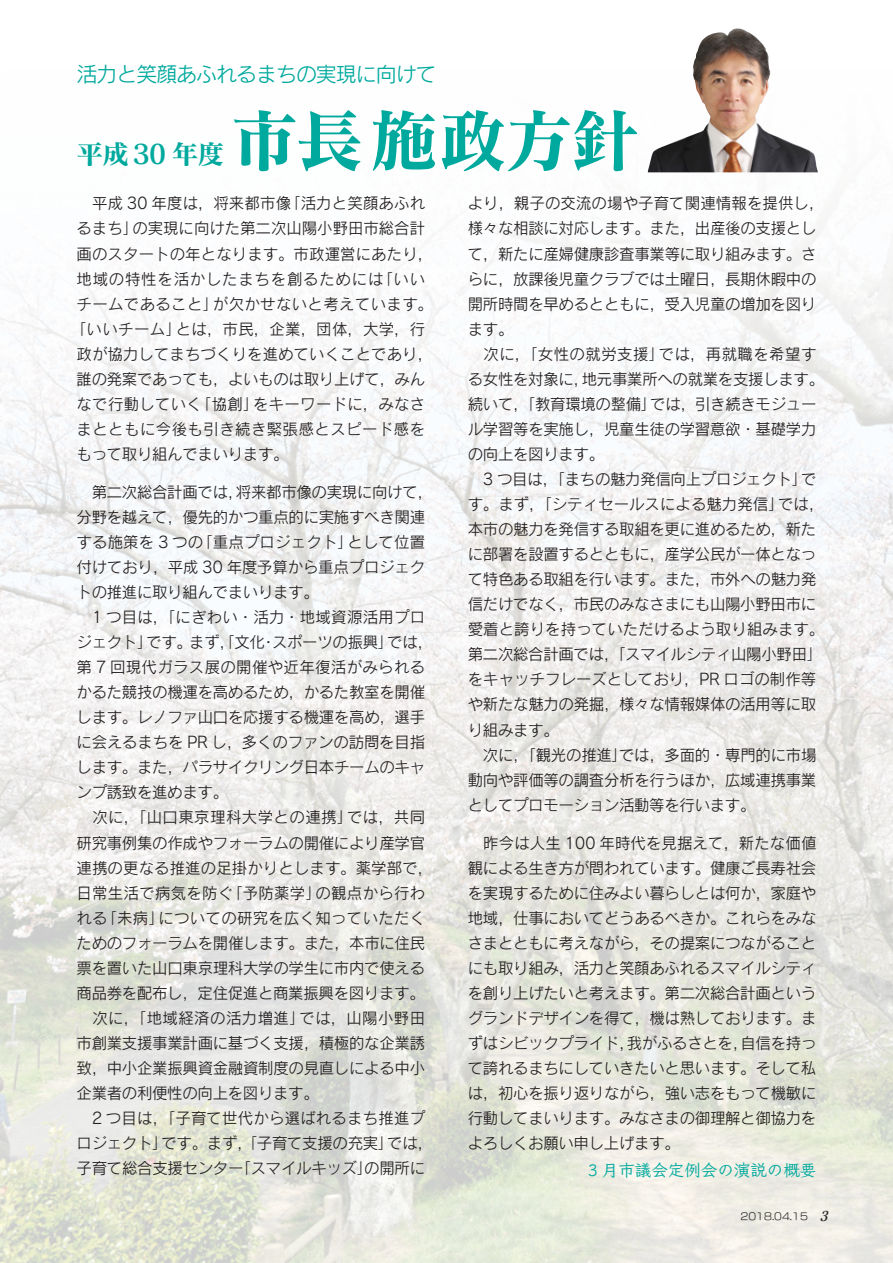
<style>
.page{position:relative;width:893px;height:1263px;background:#fff}
.page>*{position:absolute;margin:0;border:0;box-sizing:border-box;transform-origin:0 0}
.t1{font:69px "Matisse Pro N B";letter-spacing:-.04em;color:#00a99d}
.t2{font:27px "Matisse Pro N B";color:#00a99d}
.t3{font:21px "Rodin Pro M";letter-spacing:-.05em;color:#00a99d}
.t4{font:16.5px "Klee Pro DB";color:#00a99d}
.t5{font:15.75px/25px "Rodin Pro M";letter-spacing:-.02em;color:#231f20}
.t6{font:15.75px "Rodin Pro M";letter-spacing:.005em;color:#231f20}
.t7{font:15.75px "Rodin Pro M";letter-spacing:.025em;color:#231f20}
.t8{font:15.75px "Rodin Pro M";letter-spacing:.01em;color:#231f20}
.t9{font:15.75px "Rodin Pro M";color:#231f20}
.t10{font:15.75px "Rodin Pro M";letter-spacing:.02em;color:#231f20}
.t11{font:15.75px "Rodin Pro M";letter-spacing:.05em;color:#231f20}
.t12{font:15.75px "Rodin Pro M";letter-spacing:.03em;color:#231f20}
.t13{font:9.75px "New Rodin Pro M";color:#231f20}
.s1{font-family:"Matisse Eleganto Pro B";font-style:italic;font-size:13.5px}
</style>
<div class="page">
<img style="left:0;top:171px;width:893px;height:1092px">
<img style="left:648px;top:28px;width:170px;height:144px">
<p class="t3" style="left:77px;top:61px;width:362px">活力と笑顔あふれるまちの実現に向けて</p>
<p class="t2" style="left:77px;top:136px;width:150px">平成 30 年度</p>
<p class="t1" style="left:230px;top:96px;width:411px">市長施政方針</p>
<p class="t8" style="left:77px;top:193px;width:350px">　平成 30 年度は，将来都市像「活力と笑顔あふれ</p>
<p class="t9" style="left:77px;top:218px;width:350px">るまち」の実現に向けた第二次山陽小野田市総合計</p>
<p class="t6" style="left:77px;top:243px;width:358px">画のスタートの年となります。市政運営にあたり，</p>
<p class="t11" style="left:77px;top:268px;width:350px">地域の特性を活かしたまちを創るためには「いい</p>
<p class="t7" style="left:77px;top:293px;width:358px">チームであること」が欠かせないと考えています。</p>
<p class="t7" style="left:71px;top:319px;width:356px">「いいチーム」とは，市民，企業，団体，大学，行</p>
<p class="t6" style="left:77px;top:344px;width:358px">政が協力してまちづくりを進めていくことであり，</p>
<p class="t5" style="left:77px;top:366px;width:350px">誰の発案であっても，よいものは取り上げて，みん</p>
<p class="t10" style="left:77px;top:394px;width:350px">なで行動していく「協創」をキーワードに，みなさ</p>
<p class="t12" style="left:77px;top:419px;width:350px">まとともに今後も引き続き緊張感とスピード感を</p>
<p class="t5" style="left:77px;top:441px;width:214px">もって取り組んでまいります。</p>
<p class="t5" style="left:77px;top:479px;width:358px">　第二次総合計画では，将来都市像の実現に向けて，分野を越えて，優先的かつ重点的に実施すべき関連する施策を 3 つの「重点プロジェクト」として位置付けており，平成 30 年度予算から重点プロジェクトの推進に取り組んでまいります。</p>
<p class="t5" style="left:77px;top:604px;width:358px">　1 つ目は，「にぎわい・活力・地域資源活用プロジェクト」です。まず，「文化・スポーツの振興」では，第 7 回現代ガラス展の開催や近年復活がみられるかるた競技の機運を高めるため，かるた教室を開催します。レノファ山口を応援する機運を高め，選手に会えるまちを PR し，多くのファンの訪問を目指します。また，パラサイクリング日本チームのキャンプ誘致を進めます。</p>
<p class="t5" style="left:77px;top:804px;width:358px">　次に，「山口東京理科大学との連携」では，共同研究事例集の作成やフォーラムの開催により産学官連携の更なる推進の足掛かりとします。薬学部で，日常生活で病気を防ぐ「予防薬学」の観点から行われる「未病」についての研究を広く知っていただくためのフォーラムを開催します。また，本市に住民票を置いた山口東京理科大学の学生に市内で使える商品券を配布し，定住促進と商業振興を図ります。</p>
<p class="t5" style="left:77px;top:1005px;width:350px;text-align:justify">　次に，「地域経済の活力増進」では，山陽小野田市創業支援事業計画に基づく支援，積極的な企業誘致，中小企業振興資金融資制度の見直しによる中小企業者の利便性の向上を図ります。</p>
<p class="t5" style="left:77px;top:1105px;width:358px">　2 つ目は，「子育て世代から選ばれるまち推進プロジェクト」です。まず，「子育て支援の充実」では，子育て総合支援センター「スマイルキッズ」の開所に</p>
<p class="t5" style="left:468px;top:190px;width:358px">より，親子の交流の場や子育て関連情報を提供し，様々な相談に対応します。また，出産後の支援として，新たに産婦健康診査事業等に取り組みます。さらに，放課後児童クラブでは土曜日，長期休暇中の開所時間を早めるとともに，受入児童の増加を図ります。</p>
<p class="t5" style="left:468px;top:341px;width:358px">　次に，「女性の就労支援」では，再就職を希望する女性を対象に，地元事業所への就業を支援します。</p>
<p class="t5" style="left:468px;top:391px;width:350px;text-align:justify">続いて，「教育環境の整備」では，引き続きモジュール学習等を実施し，児童生徒の学習意欲・基礎学力の向上を図ります。</p>
<p class="t5" style="left:468px;top:466px;width:358px">　3 つ目は，「まちの魅力発信向上プロジェクト」です。まず，「シティセールスによる魅力発信」では，本市の魅力を発信する取組を更に進めるため，新たに部署を設置するとともに，産学公民が一体となって特色ある取組を行います。また，市外への魅力発信だけでなく，市民のみなさまにも山陽小野田市に愛着と誇りを持っていただけるよう取り組みます。第二次総合計画では，「スマイルシティ山陽小野田」をキャッチフレーズとしており，PR ロゴの制作等や新たな魅力の発掘，様々な情報媒体の活用等に取り組みます。</p>
<p class="t5" style="left:468px;top:741px;width:350px;text-align:justify">　次に，「観光の推進」では，多面的・専門的に市場動向や評価等の調査分析を行うほか，広域連携事業としてプロモーション活動等を行います。</p>
<p class="t5" style="left:468px;top:829px;width:350px;text-align:justify">　昨今は人生 100 年時代を見据えて，新たな価値観による生き方が問われています。健康ご長寿社会を実現するために住みよい暮らしとは何か，家庭や地域，仕事においてどうあるべきか。これらをみなさまとともに考えながら，その提案につながることにも取り組み，活力と笑顔あふれるスマイルシティを創り上げたいと考えます。第二次総合計画というグランドデザインを得て，機は熟しております。まずはシビックプライド，我がふるさとを，自信を持って誇れるまちにしていきたいと思います。そして私は，初心を振り返りながら，強い志をもって機敏に行動してまいります。みなさまの御理解と御協力をよろしくお願い申し上げます。</p>
<p class="t4" style="left:588px;top:1159px;width:230px">3 月市議会定例会の演説の概要</p>
<p class="t13" style="left:740px;top:1208px;width:93px">2018.04.15 <span class="s1">3</span></p>
</div>
